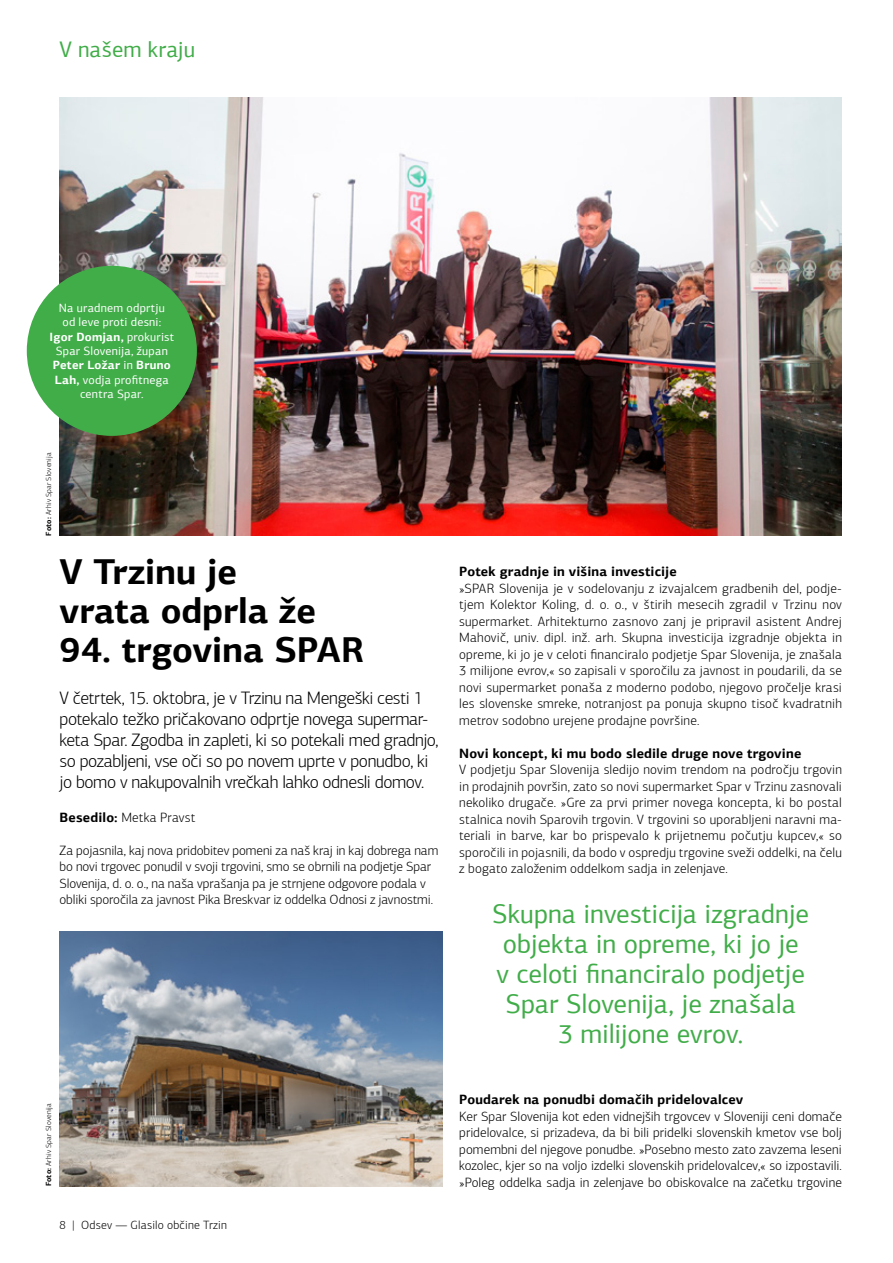
<style>
.page{position:relative;width:893px;height:1263px;background:#fff}
.page>*{position:absolute;margin:0;border:0;box-sizing:border-box;transform-origin:0 0}
.t1{font:700 36px/39px "PF Agora Sans Pro";color:#000}
.t2{font:27px/30px "PF Agora Sans Pro";letter-spacing:-.005em;color:#41ad49;text-align:center}
.t3{font:22.5px "PF Agora Sans Pro";letter-spacing:.005em;color:#41ad49}
.t4{font:300 18px/21px "PF Agora Sans Pro";letter-spacing:-.025em;color:#000}
.t5{font:300 13.5px/16.5px "PF Agora Sans Pro";color:#000;text-align:justify}
.t6{font:700 13.5px "PF Agora Sans Pro";letter-spacing:.01em;color:#000}
.t7{font:12px/14.4px "PF Agora Sans Pro";letter-spacing:.015em;color:#fff;text-align:center}
.t8{font:300 12px "PF Agora Sans Pro";letter-spacing:.015em;color:#000}
.t9{font:300 7.5px "PF Agora Sans Pro";letter-spacing:.025em;color:#000}
.s1{font-weight:700}
</style>
<div class="page">
<img style="left:60px;top:98px;width:782px;height:438px">
<img style="left:60px;top:931px;width:382px;height:255px">
<div style="left:27px;top:266px;width:170px;height:170px;background:#41ad49;border-radius:50%"></div>
<h3 class="t3" style="left:60px;top:35px;width:137px">V našem kraju</h3>
<p class="t7" style="left:50px;top:300px;width:126px">Na uradnem odprtju<br>od leve proti desni:<br><span class="s1">Igor Domjan,</span> prokurist<br>Spar Slovenija, župan<br><span class="s1">Peter Ložar</span> in <span class="s1">Bruno<br>Lah,</span> vodja profitnega centra Spar.</p>
<p class="t9" style="left:44px;top:536px;width:85px;rotate:-90deg"><span class="s1">Foto:</span> Arhiv Spar Slovenija</p>
<h1 class="t1" style="left:60px;top:552px;width:258px">V Trzinu je vrata odprla že</h1>
<h1 class="t1" style="left:60px;top:630px;width:306px">94. trgovina SPAR</h1>
<p class="t4" style="left:60px;top:688px;width:381px">V četrtek, 15. oktobra, je v Trzinu na Mengeški cesti 1 potekalo težko pričakovano odprtje novega supermar&shy;keta Spar. Zgodba in zapleti, ki so potekali med gradnjo, so pozabljeni, vse oči so po novem uprte v ponudbo, ki jo bomo v nakupovalnih vrečkah lahko odnesli domov.</p>
<p class="t5" style="left:60px;top:809px;width:137px"><span class="s1">Besedilo:</span> Metka Pravst</p>
<p class="t5" style="left:60px;top:842px;width:380px;text-align:left">Za pojasnila, kaj nova pridobitev pomeni za naš kraj in kaj dobrega nam bo novi trgovec ponudil v svoji trgovini, smo se obrnili na podjetje Spar Slovenija, d. o. o., na naša vprašanja pa je strnjene odgovore podala v obliki sporočila za javnost Pika Breskvar iz oddelka Odnosi z javnostmi.</p>
<p class="t9" style="left:44px;top:1186px;width:85px;rotate:-90deg"><span class="s1">Foto:</span> Arhiv Spar Slovenija</p>
<p class="t8" style="left:60px;top:1218px;width:169px">8 | Odsev — Glasilo občine Trzin</p>
<p class="t6" style="left:459px;top:563px;width:219px">Potek gradnje in višina investicije</p>
<p class="t5" style="left:459px;top:580px;width:384px">»SPAR Slovenija je v sodelovanju z izvajalcem gradbenih del, podje&shy;tjem Kolektor Koling, d. o. o., v štirih mesecih zgradil v Trzinu nov supermarket. Arhitekturno zasnovo zanj je pripravil asistent Andrej Mahovič, univ. dipl. inž. arh. Skupna investicija izgradnje objekta in opreme, ki jo je v celoti financiralo podjetje Spar Slovenija, je znašala 3 milijone evrov,« so zapisali v sporočilu za javnost in poudarili, da se novi supermarket ponaša z moderno podobo, njegovo pročelje krasi les slovenske smreke, notranjost pa ponuja skupno tisoč kvadratnih metrov sodobno urejene prodajne površine.</p>
<p class="t6" style="left:459px;top:745px;width:344px">Novi koncept, ki mu bodo sledile druge nove trgovine</p>
<p class="t5" style="left:459px;top:762px;width:384px">V podjetju Spar Slovenija sledijo novim trendom na področju trgovin in prodajnih površin, zato so novi supermarket Spar v Trzinu zasnovali nekoliko drugače. »Gre za prvi primer novega koncepta, ki bo postal stalnica novih Sparovih trgovin. V trgovini so uporabljeni naravni ma&shy;teriali in barve, kar bo prispevalo k prijetnemu počutju kupcev,« so sporočili in pojasnili, da bodo v ospredju trgovine sveži oddelki, na čelu z bogato založenim oddelkom sadja in zelenjave.</p>
<h2 class="t2" style="left:492px;top:898px;width:318px">Skupna investicija izgradnje objekta in opreme, ki jo je<br>v celoti financiralo podjetje<br>Spar Slovenija, je znašala<br>3 milijone evrov.</h2>
<p class="t6" style="left:459px;top:1091px;width:286px">Poudarek na ponudbi domačih pridelovalcev</p>
<p class="t5" style="left:459px;top:1108px;width:384px">Ker Spar Slovenija kot eden vidnejših trgovcev v Sloveniji ceni domače pridelovalce, si prizadeva, da bi bili pridelki slovenskih kmetov vse bolj pomembni del njegove ponudbe. »Posebno mesto zato zavzema leseni kozolec, kjer so na voljo izdelki slovenskih pridelovalcev,« so izpostavili. »Poleg oddelka sadja in zelenjave bo obiskovalce na začetku trgovine</p>
</div>
